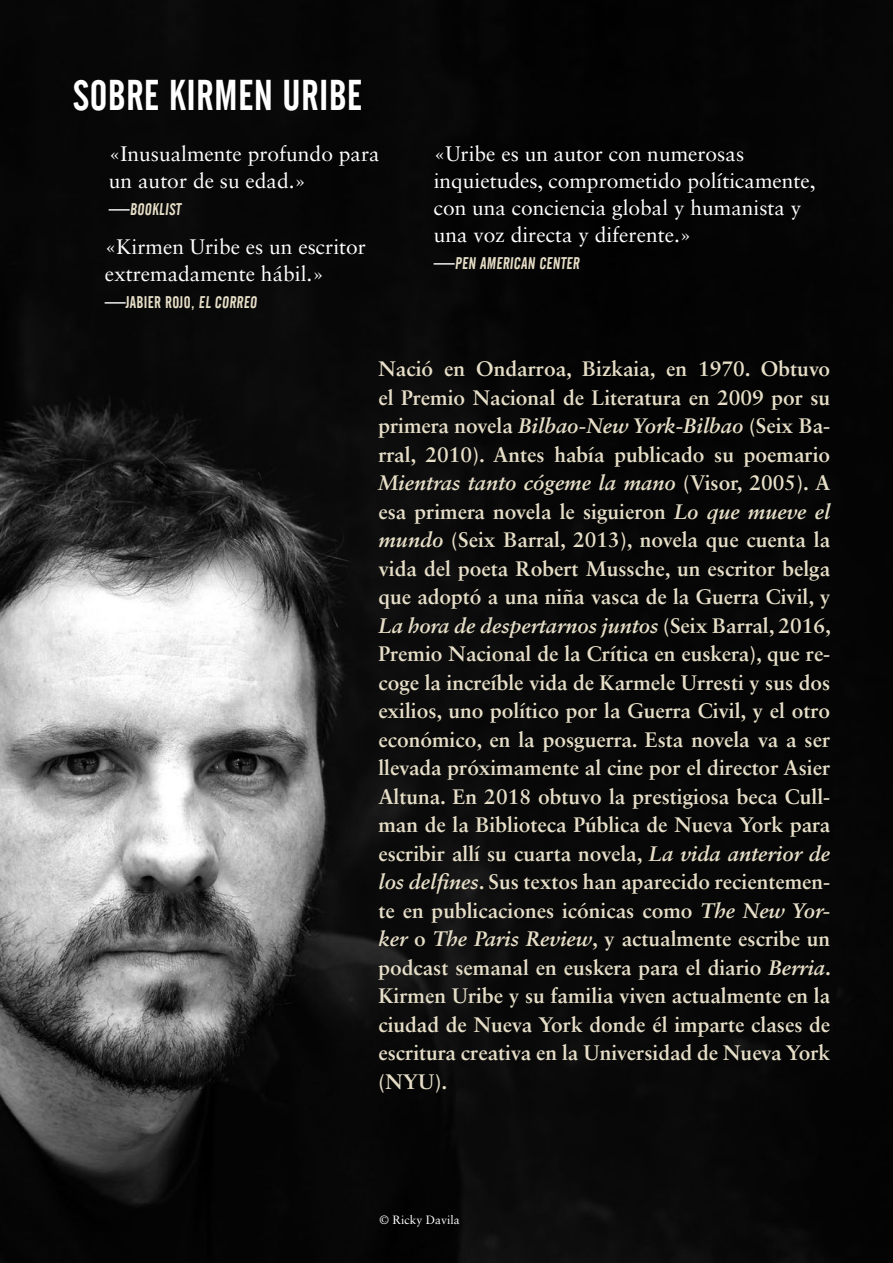
<style>
.page{position:relative;width:893px;height:1263px;background:#fff}
.page>*{position:absolute;margin:0;border:0;box-sizing:border-box;transform-origin:0 0}
.t1{font:42px "Alternate Gothic No 2 BT";letter-spacing:.01em;color:#fff}
.t2{font:700 21px/28.5px "Sabon LT Std";color:#e6dec7;text-align:justify}
.t3{font:21px/27px "Sabon LT Std";color:#fff}
.t4{font:16.5px "Alternate Gothic No 2 BT";letter-spacing:.02em;color:#e6dec7}
.t5{font:12px "Sabon LT Std";color:#fff}
.s1{font-family:"Sabon LT Std";font-size:21px;color:#fff}
.s2{font-style:italic}
</style>
<div class="page">
<img style="left:0;top:0;width:893px;height:1263px">
<h1 class="t1" style="left:73px;top:72px;width:291px">SOBRE KIRMEN URIBE</h1>
<p class="t3" style="left:109px;top:140px;width:272px">«Inusualmente profundo para un autor de su edad.»</p>
<p class="t4" style="left:109px;top:200px;width:75px"><span class="s1">—</span>BOOKLIST</p>
<p class="t3" style="left:105px;top:233px;width:263px">«Kirmen Uribe es un escritor extremadamente hábil.»</p>
<p class="t4" style="left:105px;top:293px;width:156px"><span class="s1">—</span>JABIER ROJO, EL CORREO</p>
<p class="t3" style="left:434px;top:140px;width:383px">«Uribe es un autor con numerosas inquietudes, comprometido políticamente, con una conciencia global y humanista y una voz directa y diferente.»</p>
<p class="t4" style="left:434px;top:254px;width:149px"><span class="s1">—</span>PEN AMERICAN CENTER</p>
<p class="t2" style="left:378px;top:354px;width:454px">Nació en Ondarroa, Bizkaia, en 1970. Obtuvo el Premio Nacional de Literatura en 2009 por su primera novela <span class="s2">Bilbao-New York-Bilbao</span> (Seix Ba&shy;rral, 2010). Antes había publicado su poemario <span class="s2">Mientras tanto cógeme la mano</span> (Visor, 2005). A esa primera novela le siguieron <span class="s2">Lo que mueve el mundo</span> (Seix Barral, 2013), novela que cuenta la vida del poeta Robert Mussche, un escritor belga que adoptó a una niña vasca de la Guerra Civil, y <span class="s2">La hora de despertarnos juntos</span> (Seix Barral, 2016, Premio Nacional de la Crítica en euskera), que re&shy;coge la increíble vida de Karmele Urresti y sus dos exilios, uno político por la Guerra Civil, y el otro económico, en la posguerra. Esta novela va a ser llevada próximamente al cine por el director Asier Altuna. En 2018 obtuvo la prestigiosa beca Cull&shy;man de la Biblioteca Pública de Nueva York para escribir allí su cuarta novela, <span class="s2">La vida anterior de los delfines</span>. Sus textos han aparecido recientemen&shy;te en publicaciones icónicas como <span class="s2">The New Yor&shy;ker</span> o <span class="s2">The Paris Review</span>, y actualmente escribe un podcast semanal en euskera para el diario <span class="s2">Berria</span>.<br>Kirmen Uribe y su familia viven actualmente en la ciudad de Nueva York donde él imparte clases de escritura creativa en la Universidad de Nueva York (NYU).</p>
<p class="t5" style="left:379px;top:1213px;width:82px">© Ricky Davila</p>
</div>
